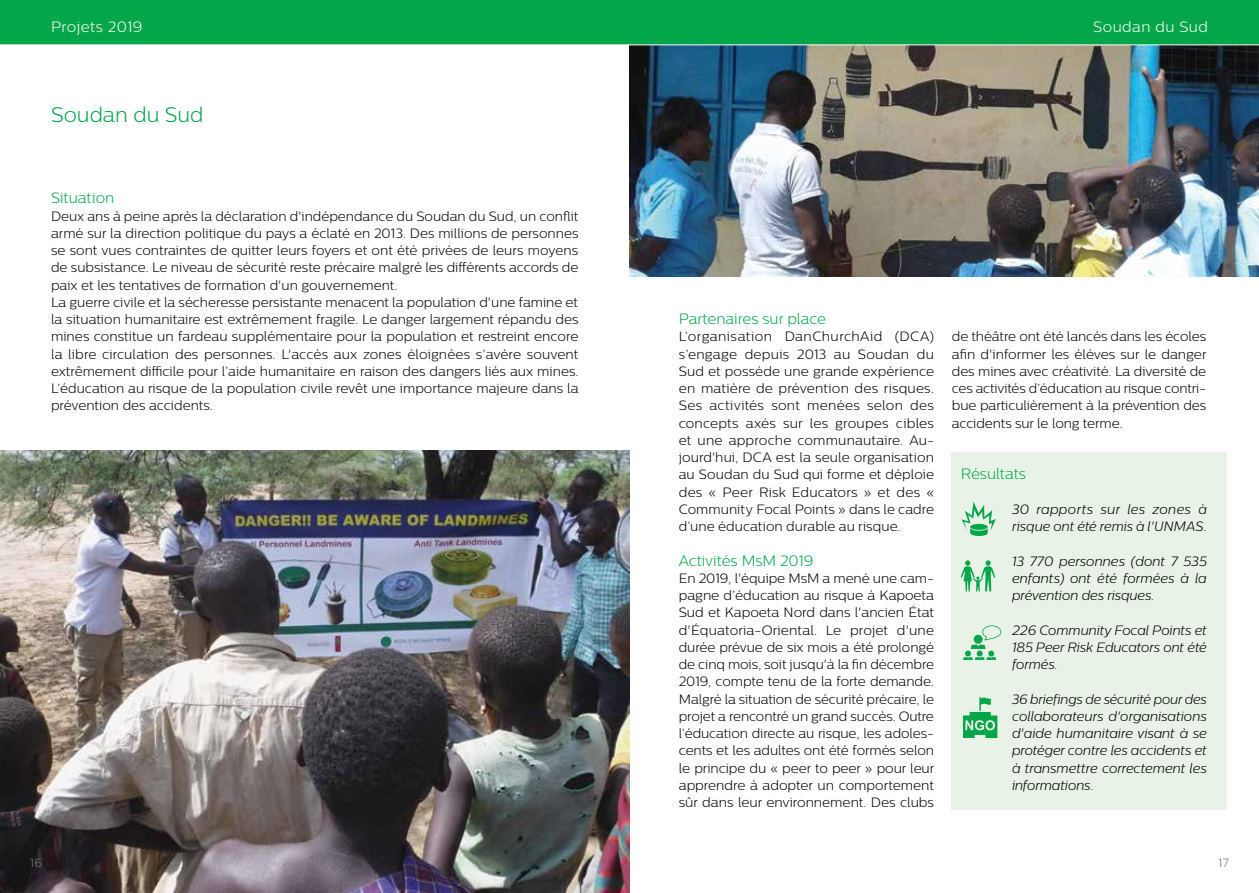
<style>
.page{position:relative;width:1259px;height:893px;background:#fff}
.page>*{position:absolute;margin:0;border:0;box-sizing:border-box;transform-origin:0 0}
.t1{font:300 21px "Centrale Sans";letter-spacing:-.005em;color:#04a64a}
.t2{font:300 15px "Centrale Sans";color:#04a64a}
.t3{font:300 15px "Centrale Sans";letter-spacing:.03em;color:#fff}
.t4{font:300 13.5px/17.2px "Centrale Sans";color:#000;text-align:justify}
.t5{font:italic 300 13.5px/17.2px "Centrale Sans";letter-spacing:-.01em;color:#000;text-align:justify}
.t6{font:300 12px "Centrale Sans";color:#797765}
</style>
<div class="page">
<div style="left:951px;top:452px;width:275px;height:357px;background:#e8f2e6"></div>
<svg style="left:961px;top:502px;width:35px;height:34px"></svg>
<svg style="left:960px;top:560px;width:35px;height:32px"></svg>
<svg style="left:963px;top:625px;width:38px;height:35px"></svg>
<svg style="left:963px;top:697px;width:34px;height:41px"></svg>
<img style="left:629px;top:45px;width:630px;height:231px">
<img style="left:0;top:451px;width:629px;height:442px">
<div style="left:0;top:0;width:1259px;height:45px;background:#04a64a"></div>
<p class="t3" style="left:51px;top:19px;width:93px">Projets 2019</p>
<p class="t3" style="left:1093px;top:19px;width:116px">Soudan du Sud</p>
<h1 class="t1" style="left:51px;top:103px;width:154px">Soudan du Sud</h1>
<p class="t2" style="left:51px;top:190px;width:65px">Situation</p>
<p class="t4" style="left:51px;top:207px;width:529px;text-align:left">Deux ans à peine après la déclaration d'indépendance du Soudan du Sud, un conflit armé sur la direction politique du pays a éclaté en 2013. Des millions de personnes se sont vues contraintes de quitter leurs foyers et ont été privées de leurs moyens de subsistance. Le niveau de sécurité reste précaire malgré les différents accords de paix et les tentatives de formation d'un gouvernement.<br>La guerre civile et la sécheresse persistante menacent la population d'une famine et la situation humanitaire est extrêmement fragile. Le danger largement répandu des mines constitue un fardeau supplémentaire pour la population et restreint encore la libre circulation des personnes. L'accès aux zones éloignées s’avère souvent extrêmement difficile pour l’aide humanitaire en raison des dangers liés aux mines.<br>L’éducation au risque de la population civile revêt une importance majeure dans la prévention des accidents.</p>
<p class="t2" style="left:679px;top:310px;width:149px">Partenaires sur place</p>
<p class="t4" style="left:679px;top:328px;width:257px">L’organisation DanChurchAid (DCA) s’engage depuis 2013 au Soudan du Sud et possède une grande expérience en matière de prévention des risques.<br>Ses activités sont menées selon des concepts axés sur les groupes cibles et une approche communautaire. Au&shy;jourd'hui, DCA est la seule organisation au Soudan du Sud qui forme et déploie des « Peer Risk Educators » et des « Community Focal Points » dans le cadre d’une éducation durable au risque.</p>
<p class="t2" style="left:679px;top:552px;width:136px">Activités MsM 2019</p>
<p class="t4" style="left:679px;top:569px;width:257px">En 2019, l'équipe MsM a mené une cam&shy;pagne d’éducation au risque à Kapoeta Sud et Kapoeta Nord dans l'ancien État d'Équatoria-Oriental. Le projet d'une durée prévue de six mois a été prolongé de cinq mois, soit jusqu'à la fin décembre 2019, compte tenu de la forte demande.<br>Malgré la situation de sécurité précaire, le projet a rencontré un grand succès. Outre l’éducation directe au risque, les adoles&shy;cents et les adultes ont été formés selon le principe du « peer to peer » pour leur apprendre à adopter un comportement sûr dans leur environnement. Des clubs</p>
<p class="t4" style="left:952px;top:328px;width:256px">de théâtre ont été lancés dans les écoles afin d'informer les élèves sur le danger des mines avec créativité. La diversité de ces activités d’éducation au risque contri&shy;bue particulièrement à la prévention des accidents sur le long terme.</p>
<p class="t2" style="left:961px;top:466px;width:66px">Résultats</p>
<p class="t5" style="left:1012px;top:500px;width:196px">30 rapports sur les zones à risque ont été remis à l'UNMAS.</p>
<p class="t5" style="left:1012px;top:552px;width:196px">13 770 personnes (dont 7 535 enfants) ont été formées à la prévention des risques.</p>
<p class="t5" style="left:1012px;top:621px;width:196px">226 Community Focal Points et 185 Peer Risk Educators ont été formés.</p>
<p class="t5" style="left:1012px;top:690px;width:196px">36 briefings de sécurité pour des collaborateurs d'organisations d'aide humanitaire visant à se protéger contre les accidents et à transmettre correctement les informations.</p>
<p class="t6" style="left:30px;top:856px;width:14px">16</p>
<p class="t6" style="left:1218px;top:856px;width:12px">17</p>
</div>
